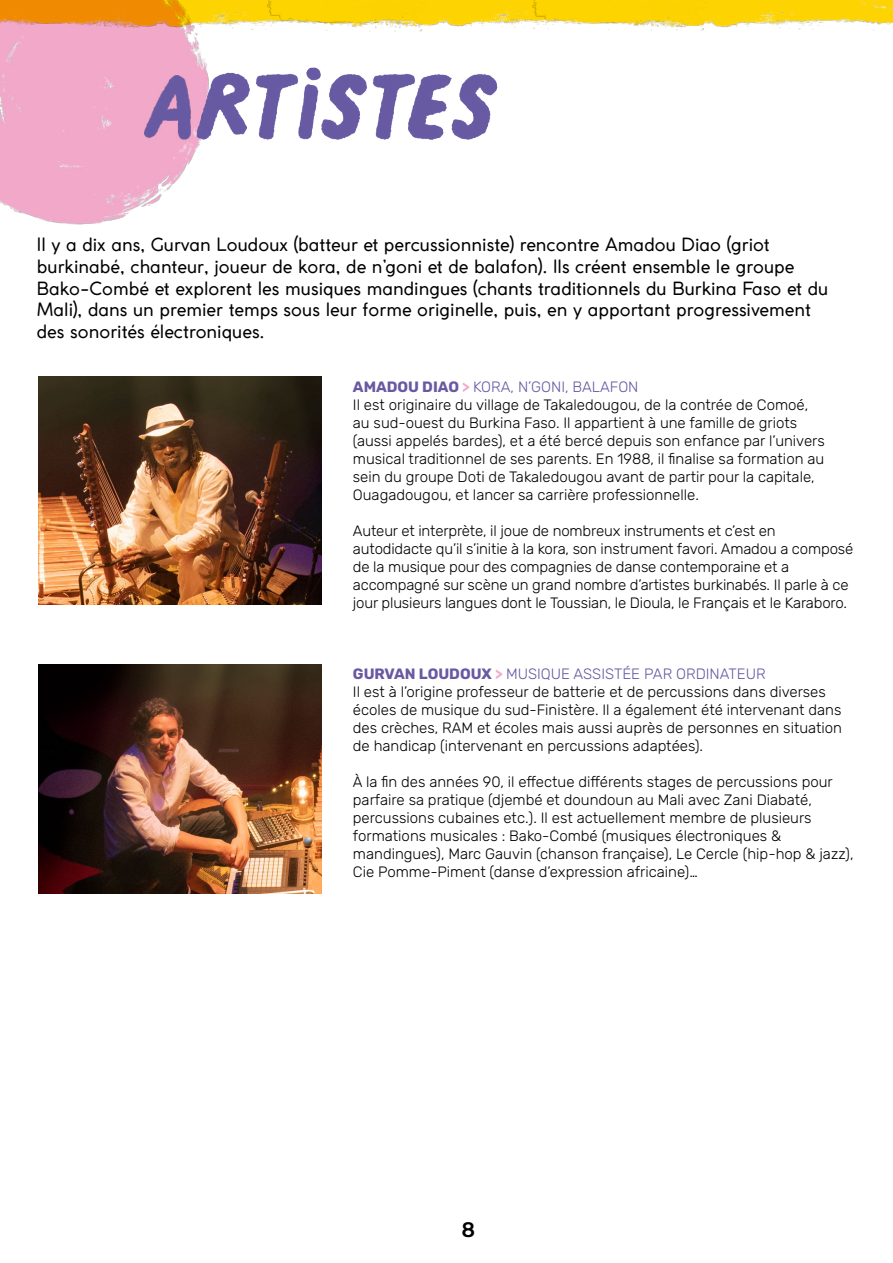
<style>
.page{position:relative;width:893px;height:1263px;background:#fff}
.page>*{position:absolute;margin:0;border:0;box-sizing:border-box;transform-origin:0 0}
.t1{font:300 21px "Rubik";color:#000}
.t2{font:18px/21.6px "Coco Gothic";color:#000}
.t3{font:300 15px/18px "Rubik";color:#000}
.s1{color:#6859a2}
.s2{color:#f4aacc}
</style>
<div class="page">
<img style="left:0;top:33px;width:207px;height:192px">
<img style="left:0;top:0;width:258px;height:33px">
<img style="left:258px;top:0;width:265px;height:32px">
<img style="left:523px;top:0;width:370px;height:31px">
<img style="left:145px;top:65px;width:353px;height:74px">
<img style="left:38px;top:376px;width:283px;height:228px">
<img style="left:38px;top:665px;width:283px;height:228px">
<p class="t2" style="left:37px;top:234px;width:793px">Il y a dix ans, Gurvan Loudoux (batteur et percussionniste) rencontre Amadou Diao (griot burkinabé, chanteur, joueur de kora, de n’goni et de balafon). Ils créent ensemble le groupe Bako-Combé et explorent les musiques mandingues (chants traditionnels du Burkina Faso et du Mali), dans un premier temps sous leur forme originelle, puis, en y apportant progressivement des sonorités électroniques.</p>
<p class="t3" style="left:353px;top:378px;width:473px"><span class="s1">AMADOU DIAO</span> <span class="s2">&gt;</span> <span class="s1">KORA, N’GONI, BALAFON<br></span>Il est originaire du village de Takaledougou, de la contrée de Comoé, au sud-ouest du Burkina Faso. Il appartient à une famille de griots (aussi appelés bardes), et a été bercé depuis son enfance par l’univers musical traditionnel de ses parents. En 1988, il finalise sa formation au sein du groupe Doti de Takaledougou avant de partir pour la capitale, Ouagadougou, et lancer sa carrière professionnelle.</p>
<p class="t3" style="left:353px;top:522px;width:502px">Auteur et interprète, il joue de nombreux instruments et c’est en autodidacte qu’il s’initie à la kora, son instrument favori. Amadou a composé de la musique pour des compagnies de danse contemporaine et a accompagné sur scène un grand nombre d’artistes burkinabés. Il parle à ce jour plusieurs langues dont le Toussian, le Dioula, le Français et le Karaboro.</p>
<p class="t3" style="left:353px;top:665px;width:491px"><span class="s1">GURVAN LOUDOUX</span> <span class="s2">&gt;</span> <span class="s1">MUSIQUE ASSISTÉE PAR ORDINATEUR<br></span>Il est à l’origine professeur de batterie et de percussions dans diverses écoles de musique du sud-Finistère. Il a également été intervenant dans des crèches, RAM et écoles mais aussi auprès de personnes en situation de handicap (intervenant en percussions adaptées).</p>
<p class="t3" style="left:353px;top:773px;width:502px">À la fin des années 90, il effectue différents stages de percussions pour parfaire sa pratique (djembé et doundoun au Mali avec Zani Diabaté, percussions cubaines etc.). Il est actuellement membre de plusieurs formations musicales : Bako-Combé (musiques électroniques &amp; mandingues), Marc Gauvin (chanson française), Le Cercle (hip-hop &amp; jazz), Cie Pomme-Piment (danse d’expression africaine)…</p>
<h1 class="t1" style="left:461px;top:1215px;width:15px">8</h1>
</div>
